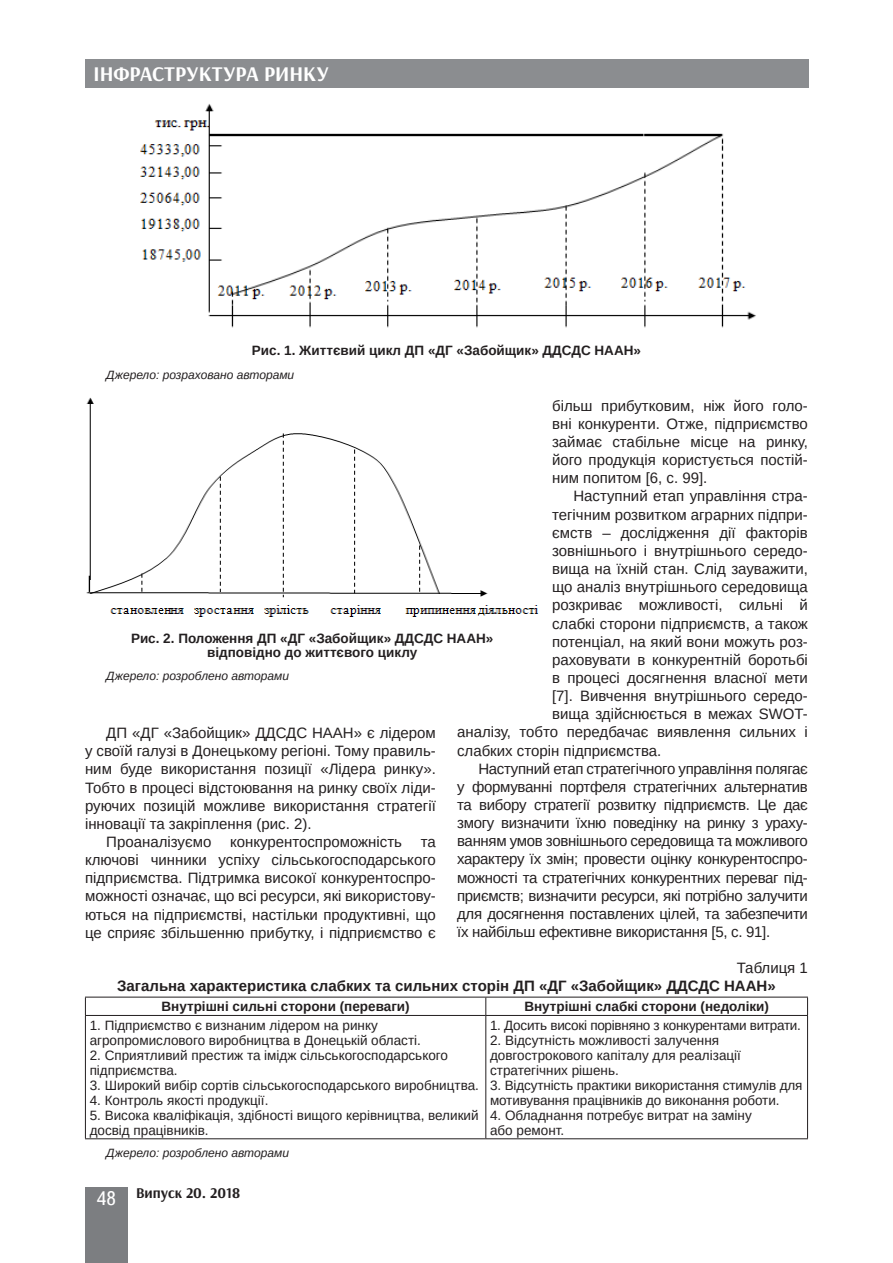
<style>
.page{position:relative;width:893px;height:1263px;background:#fff}
.page>*{position:absolute;margin:0;border:0;box-sizing:border-box;transform-origin:0 0}
.t1{font:700 21px "Arsenal";color:#fff}
.Текст_основной_GREP{font:15px/18.1px "Arimo";color:#231f20;text-align:justify}
.Таблица_подпись{font:700 15px "Arimo";color:#231f20}
.t2{font:700 15px "Arsenal";color:#231f20}
.Таблица_текст{font:13.5px/15px "Arimo";color:#231f20}
.Рисунок{font:700 13.5px/13.5px "Arimo";color:#231f20;text-align:center}
.Таблица_шапка{font:700 13.5px "Arimo";color:#231f20}
.Таблица_текст-2{font:13.5px "Arimo";letter-spacing:-.02em;color:#231f20}
.Джерело{font:italic 12px "Arimo";color:#231f20}
.s1{font-family:"Ukrainian Text";font-weight:400;font-size:19.5px;color:#fff}
</style>
<div class="page">
<div style="left:85px;top:59px;width:723px;height:29px;background:#8b8d90"></div>
<div style="left:85px;top:1186px;width:43px;height:76px;background:#7c7e81"></div>
<img style="left:140px;top:104px;width:616px;height:224px">
<img style="left:86px;top:397px;width:453px;height:220px">
<svg style="left:89px;top:576px;width:1px;height:16px"></svg>
<hr style="left:85px;top:997px;width:401px;height:1px;background:#231f20">
<svg style="left:85px;top:997px;width:1px;height:18px"></svg>
<hr style="left:486px;top:997px;width:322px;height:1px;background:#231f20">
<svg style="left:485px;top:997px;width:1px;height:18px"></svg>
<svg style="left:807px;top:997px;width:1px;height:18px"></svg>
<hr style="left:85px;top:1015px;width:401px;height:1px;background:#231f20">
<hr style="left:85px;top:1016px;width:1px;height:122px;background:#231f20">
<hr style="left:486px;top:1015px;width:322px;height:1px;background:#231f20">
<hr style="left:485px;top:1016px;width:1px;height:122px;background:#231f20">
<hr style="left:807px;top:1016px;width:1px;height:122px;background:#231f20">
<hr style="left:85px;top:1138px;width:401px;height:1px;background:#231f20">
<hr style="left:486px;top:1138px;width:322px;height:1px;background:#231f20">
<h1 class="t1" style="left:94px;top:61px;width:237px">ІНФРАСТРУКТУРА РИНКУ</h1>
<p class="Рисунок" style="left:252px;top:344px;width:391px">Рис. 1. Життєвий цикл ДП «ДГ «Забойщик» ДДСДС НААН»</p>
<p class="Джерело" style="left:106px;top:366px;width:189px">Джерело: розраховано авторами</p>
<p class="Текст_основной_GREP" style="left:552px;top:396px;width:257px">більш прибутковим, ніж його голо&shy;вні конкуренти. Отже, підприємство займає стабільне місце на ринку, його продукція користується постій&shy;ним попитом [6, с. 99].</p>
<p class="Текст_основной_GREP" style="left:573px;top:487px;width:236px">Наступний етап управління стра-</p>
<p class="Текст_основной_GREP" style="left:552px;top:505px;width:257px">тегічним розвитком аграрних підпри-</p>
<p class="Текст_основной_GREP" style="left:552px;top:524px;width:257px">ємств – дослідження дії факторів</p>
<p class="Текст_основной_GREP" style="left:552px;top:542px;width:257px">зовнішнього і внутрішнього середо-</p>
<p class="Текст_основной_GREP" style="left:552px;top:560px;width:257px">вища на їхній стан. Слід зауважити,</p>
<p class="Текст_основной_GREP" style="left:552px;top:578px;width:257px">що аналіз внутрішнього середовища</p>
<p class="Текст_основной_GREP" style="left:552px;top:596px;width:257px">розкриває можливості, сильні й</p>
<p class="Текст_основной_GREP" style="left:552px;top:614px;width:257px">слабкі сторони підприємств, а також</p>
<p class="Текст_основной_GREP" style="left:552px;top:632px;width:257px">потенціал, на який вони можуть роз-</p>
<p class="Текст_основной_GREP" style="left:552px;top:651px;width:257px">раховувати в конкурентній боротьбі</p>
<p class="Текст_основной_GREP" style="left:552px;top:669px;width:257px">в процесі досягнення власної мети</p>
<p class="Текст_основной_GREP" style="left:552px;top:687px;width:257px">[7]. Вивчення внутрішнього середо-</p>
<p class="Текст_основной_GREP" style="left:552px;top:705px;width:257px">вища здійснюється в межах SWOT-</p>
<p class="Текст_основной_GREP" style="left:457px;top:723px;width:352px">аналізу, тобто передбачає виявлення сильних і</p>
<p class="Текст_основной_GREP" style="left:457px;top:741px;width:206px">слабких сторін підприємства.</p>
<p class="Текст_основной_GREP" style="left:457px;top:759px;width:352px;text-indent:21px">Наступний етап стратегічного управління полягає у формуванні портфеля стратегічних альтернатив та вибору стратегії розвитку підприємств. Це дає змогу визначити їхню поведінку на ринку з ураху&shy;ванням умов зовнішнього середовища та можливого характеру їх змін; провести оцінку конкурентоспро&shy;можності та стратегічних конкурентних переваг під&shy;приємств; визначити ресурси, які потрібно залучити для досягнення поставлених цілей, та забезпечити їх найбільш ефективне використання [5, с. 91].</p>
<p class="Рисунок" style="left:131px;top:632px;width:364px">Рис. 2. Положення ДП «ДГ «Забойщик» ДДСДС НААН» відповідно до життєвого циклу</p>
<p class="Джерело" style="left:106px;top:668px;width:184px">Джерело: розроблено авторами</p>
<p class="Текст_основной_GREP" style="left:85px;top:724px;width:352px;text-indent:21px">ДП «ДГ «Забойщик» ДДСДС НААН» є лідером у своїй галузі в Донецькому регіоні. Тому правиль&shy;ним буде використання позиції «Лідера ринку».<br>Тобто в процесі відстоювання на ринку своїх ліди&shy;руючих позицій можливе використання стратегії інновації та закріплення (рис. 2).</p>
<p class="Текст_основной_GREP" style="left:85px;top:833px;width:352px;text-indent:21px">Проаналізуємо конкурентоспроможність та ключові чинники успіху сільськогосподарського підприємства. Підтримка високої конкурентоспро&shy;можності означає, що всі ресурси, які використову&shy;ються на підприємстві, настільки продуктивні, що це сприяє збільшенню прибутку, і підприємство є</p>
<p class="Текст_основной_GREP" style="left:737px;top:958px;width:73px">Таблиця 1</p>
<p class="Таблица_подпись" style="left:117px;top:975px;width:660px">Загальна характеристика слабких та сильних сторін ДП «ДГ «Забойщик» ДДСДС НААН»</p>
<p class="Таблица_шапка" style="left:161px;top:997px;width:250px">Внутрішні сильні сторони (переваги)</p>
<p class="Таблица_шапка" style="left:524px;top:997px;width:246px">Внутрішні слабкі сторони (недоліки)</p>
<p class="Таблица_текст" style="left:90px;top:1017px;width:333px">1. Підприємство є визнаним лідером на ринку агропромислового виробництва в Донецькій області.</p>
<p class="Таблица_текст" style="left:90px;top:1047px;width:360px">2. Сприятливий престиж та імідж сільськогосподарського підприємства.</p>
<p class="Таблица_текст" style="left:90px;top:1077px;width:391px">3. Широкий вибір сортів сільськогосподарського виробництва.</p>
<p class="Таблица_текст" style="left:90px;top:1092px;width:180px">4. Контроль якості продукції.</p>
<p class="Таблица_текст" style="left:90px;top:1107px;width:390px">5. Висока кваліфікація, здібності вищого керівництва, великий досвід працівників.</p>
<p class="Таблица_текст-2" style="left:490px;top:1016px;width:312px">1. Досить високі порівняно з конкурентами витрати.</p>
<p class="Таблица_текст" style="left:490px;top:1032px;width:252px">2. Відсутність можливості залучення довгострокового капіталу для реалізації стратегічних рішень.</p>
<p class="Таблица_текст" style="left:490px;top:1077px;width:314px">3. Відсутність практики використання стимулів для мотивування працівників до виконання роботи.</p>
<p class="Таблица_текст" style="left:490px;top:1107px;width:263px">4. Обладнання потребує витрат на заміну або ремонт.</p>
<p class="Джерело" style="left:106px;top:1144px;width:184px">Джерело: розроблено авторами</p>
<p class="t2" style="left:96px;top:1183px;width:146px"><span class="s1">48</span> Випуск 20. 2018</p>
</div>
